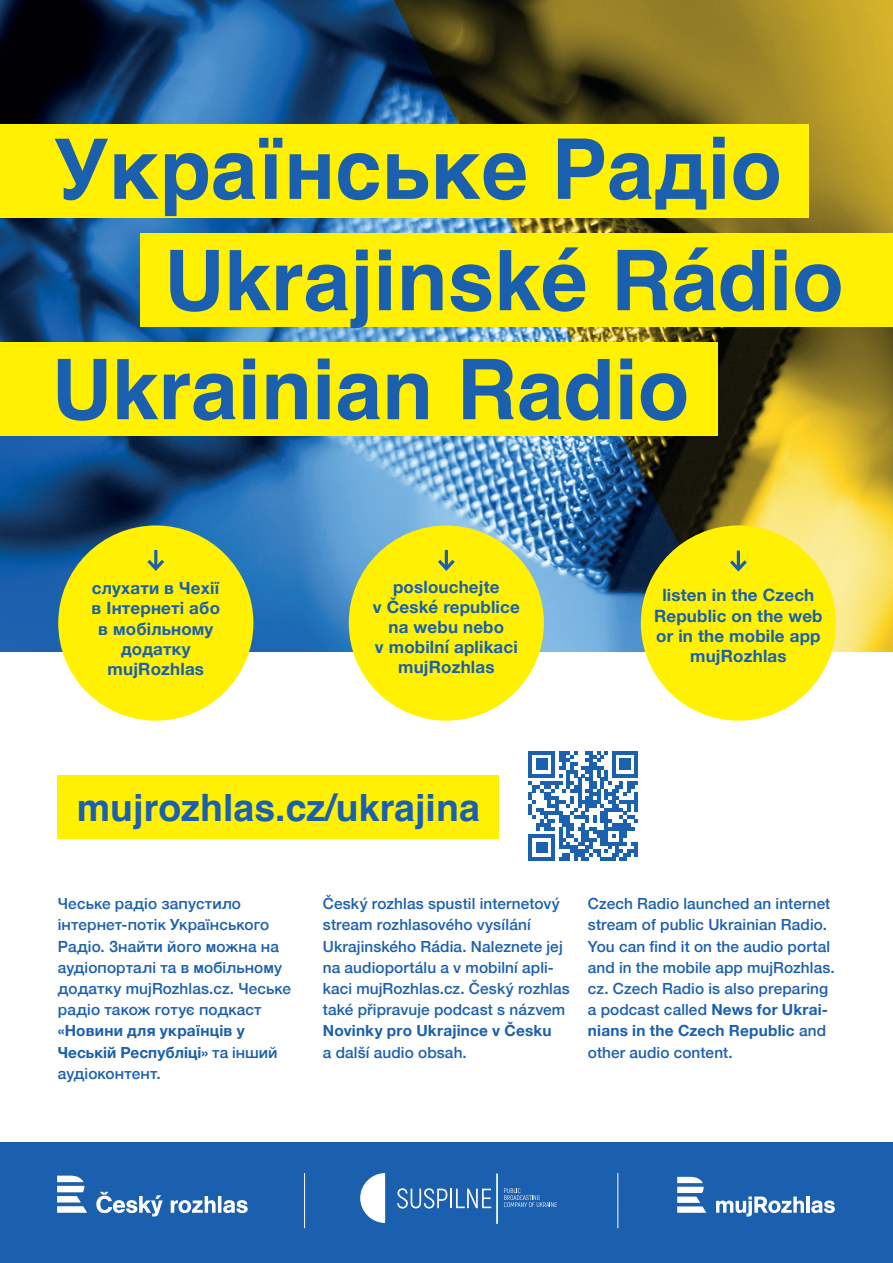
<style>
.page{position:relative;width:893px;height:1263px;background:#fff}
.page>*{position:absolute;margin:0;border:0;box-sizing:border-box;transform-origin:0 0}
.t1{font:700 83.7px/108.9px "Helvetica";color:#1b60ae}
.t2{font:700 37.5px "Helvetica";color:#1b60ae}
.t3{font:700 16.95px/20.1px "Helvetica Neue";letter-spacing:.01em;color:#1b60ae;text-align:center}
.t4{font:500 15.3px/21.1px "Helvetica Neue";letter-spacing:.005em;color:#1b60ae}
.t5{font:700 15.3px/21.1px "Helvetica Neue";letter-spacing:.01em;color:#1b60ae}
.s1{font-weight:500}
.s2{font-weight:700}
</style>
<div class="page">
<img style="left:0;top:0;width:893px;height:652px">
<div style="left:0;top:343px;width:717px;height:93px;background:#fff101"></div>
<div style="left:141px;top:234px;width:752px;height:93px;background:#fff101"></div>
<div style="left:0;top:125px;width:809px;height:93px;background:#fff101"></div>
<div style="left:0;top:1143px;width:893px;height:120px;background:#1b60ae"></div>
<svg style="left:57px;top:1175px;width:30px;height:38px"></svg>
<svg style="left:96px;top:1192px;width:152px;height:24px"></svg>
<hr style="left:304px;top:1173px;width:1px;height:55px;background:#fff">
<svg style="left:677px;top:1177px;width:29px;height:36px"></svg>
<svg style="left:716px;top:1196px;width:88px;height:20px"></svg>
<hr style="left:806px;top:1196px;width:4px;height:17px;background:#fff">
<svg style="left:811px;top:1200px;width:24px;height:13px"></svg>
<svg style="left:397px;top:1188px;width:94px;height:20px"></svg>
<hr style="left:496px;top:1173px;width:2px;height:51px;background:#fff">
<svg style="left:360px;top:1173px;width:25px;height:50px"></svg>
<svg style="left:504px;top:1188px;width:53px;height:19px"></svg>
<div style="left:58px;top:775px;width:441px;height:63px;background:#fff101"></div>
<div style="left:58px;top:525px;width:195px;height:196px;background:#fff101;border-radius:50%"></div>
<div style="left:349px;top:525px;width:195px;height:196px;background:#fff101;border-radius:50%"></div>
<div style="left:641px;top:525px;width:195px;height:196px;background:#fff101;border-radius:50%"></div>
<hr style="left:154px;top:550px;width:3px;height:19px;background:#1b60ae">
<svg style="left:147px;top:556px;width:18px;height:15px"></svg>
<hr style="left:445px;top:550px;width:3px;height:19px;background:#1b60ae">
<svg style="left:438px;top:556px;width:17px;height:15px"></svg>
<hr style="left:737px;top:550px;width:3px;height:19px;background:#1b60ae">
<svg style="left:730px;top:557px;width:17px;height:15px"></svg>
<svg style="left:528px;top:751px;width:110px;height:110px"></svg>
<hr style="left:618px;top:1173px;width:1px;height:55px;background:#fff">
<h1 class="t1" style="left:53px;top:124px;width:731px">Українське Pадіо</h1>
<h1 class="t1" style="left:51px;top:236px;width:794px;text-indent:112px">Ukrajinské Rádio<br>Ukrainian Radio</h1>
<p class="t3" style="left:92px;top:579px;width:130px">слухати в Чехії в Інтернеті або в мобільному додатку mujRozhlas</p>
<p class="t3" style="left:373px;top:577px;width:148px">poslouchejte<br>v České republice na webu nebo<br>v mobilní aplikaci mujRozhlas</p>
<p class="t3" style="left:654px;top:586px;width:170px">listen in the Czech<br>Republic on the web or in the mobile app mujRozhlas</p>
<h2 class="t2" style="left:77px;top:784px;width:404px">mujrozhlas.cz/ukrajina</h2>
<p class="t4" style="left:58px;top:892px;width:235px">Чеське радіо запустило інтернет-потік Українського<br>Радіо. Знайти його можна на аудіопорталі та в мобільному додатку mujRozhlas.cz. Чеське радіо також готує подкаст</p>
<p class="t5" style="left:58px;top:1021px;width:221px">«Новини для українців у<br>Чеській Республіці» <span class="s1">та інший аудіоконтент.</span></p>
<p class="t4" style="left:323px;top:892px;width:248px">Český rozhlas spustil internetový stream rozhlasového vysílání Ukrajinského Rádia. Naleznete jej na audioportálu a v mobilní apli&shy;kaci mujRozhlas.cz. Český rozhlas také připravuje podcast s názvem</p>
<p class="t5" style="left:323px;top:1021px;width:230px">Novinky pro Ukrajince v Česku</p>
<p class="t4" style="left:323px;top:1040px;width:145px">a další audio obsah.</p>
<p class="t4" style="left:588px;top:892px;width:248px">Czech Radio launched an internet stream of public Ukrainian Radio.<br>You can find it on the audio portal and in the mobile app mujRozhlas. cz. Czech Radio is also preparing a podcast called <span class="s2">News for Ukrai&shy;nians in the Czech Republic</span> and other audio content.</p>
</div>
